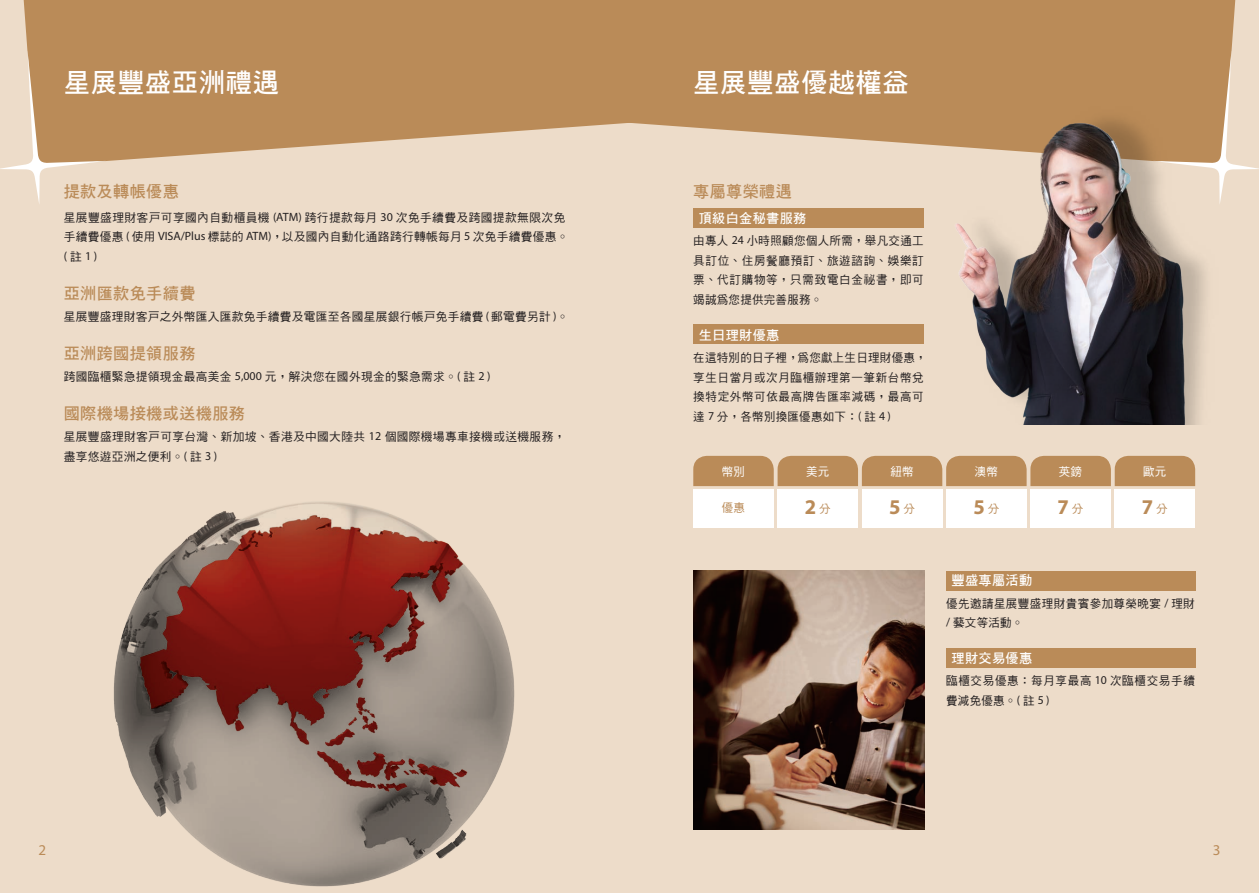
<style>
.page{position:relative;width:1259px;height:893px;background:#fff}
.page>*{position:absolute;margin:0;border:0;box-sizing:border-box;transform-origin:0 0}
.t1{font:800 27px "Hay";color:#fff}
.t2{font:700 21px "Myriad Pro";color:#ba8b58}
.t3{font:800 16.5px "Hay";color:#ba8b58}
.t4{font:15px "Myriad Pro";color:#ba8b58}
.t5{font:800 13.5px "Hay";color:#fff}
.t6{font:500 12px/19.5px "Hei";letter-spacing:.005em;color:#231f20}
.t7{font:500 12px/19.5px "Hei";letter-spacing:.035em;color:#231f20}
.t8{font:500 12px/19.5px "Hei";letter-spacing:.04em;color:#231f20}
.t9{font:500 12px "Hei";color:#fff}
.t10{font:500 12px "Hei";color:#ba8b58}
.s1{font-family:"Myriad Pro";font-weight:400}
.s2{font-family:"Hei";font-weight:500;font-size:12px}
</style>
<div class="page">
<div style="left:629px;top:0;width:630px;height:893px;background:#eddcc9"></div>
<div style="left:0;top:0;width:629px;height:893px;background:#eddcc9"></div>
<svg style="left:23px;top:0;width:582px;height:161px;background:#bf9364"></svg>
<svg style="left:0;top:51px;width:105px;height:153px"></svg>
<div style="left:605px;top:0;width:631px;height:145px;background:#ba8b58"></div>
<svg style="left:1153px;top:51px;width:106px;height:119px"></svg>
<svg style="left:693px;top:456px;width:502px;height:30px;background:#bd905f"></svg>
<div style="left:693px;top:489px;width:81px;height:39px;background:#fff"></div>
<div style="left:777px;top:489px;width:81px;height:39px;background:#fff"></div>
<div style="left:862px;top:489px;width:80px;height:39px;background:#fff"></div>
<div style="left:946px;top:489px;width:80px;height:39px;background:#fff"></div>
<div style="left:1030px;top:489px;width:81px;height:39px;background:#fff"></div>
<div style="left:1114px;top:489px;width:81px;height:39px;background:#fff"></div>
<img style="left:113px;top:501px;width:402px;height:386px">
<div style="left:946px;top:571px;width:249px;height:20px;background:#ba8b58"></div>
<div style="left:946px;top:648px;width:249px;height:20px;background:#ba8b58"></div>
<div style="left:693px;top:208px;width:231px;height:20px;background:#ba8b58"></div>
<div style="left:693px;top:324px;width:231px;height:20px;background:#ba8b58"></div>
<img style="left:933px;top:99px;width:305px;height:325px">
<img style="left:693px;top:571px;width:231px;height:258px">
<p class="t1" style="left:64px;top:68px;width:217px">星展豐盛亞洲禮遇</p>
<p class="t1" style="left:693px;top:68px;width:217px">星展豐盛優越權益</p>
<p class="t3" style="left:64px;top:183px;width:117px">提款及轉帳優惠</p>
<p class="t6" style="left:64px;top:207px;width:506px">星展豐盛理財客戶可享國內自動櫃員機 <span class="s1">(ATM)</span> 跨行提款每月 <span class="s1">30</span> 次免手續費及跨國提款無限次免手續費優惠 <span class="s1">(</span> 使用 <span class="s1">VISA/Plus</span> 標誌的 <span class="s1">ATM)</span>，以及國內自動化通路跨行轉帳每月 <span class="s1">5</span> 次免手續費優惠。<span class="s1">(</span>註<span class="s1">1 )</span></p>
<p class="t3" style="left:64px;top:284px;width:134px">亞洲匯款免手續費</p>
<p class="t6" style="left:64px;top:307px;width:506px">星展豐盛理財客戶之外幣匯入匯款免手續費及電匯至各國星展銀行帳戶免手續費 <span class="s1">(</span> 郵電費另計 <span class="s1">)</span>。</p>
<p class="t3" style="left:64px;top:345px;width:134px">亞洲跨國提領服務</p>
<p class="t6" style="left:64px;top:367px;width:428px">跨國臨櫃緊急提領現金最高美金 <span class="s1">5,000</span> 元，解決您在國外現金的緊急需求。<span class="s1">(</span> 註 <span class="s1">2 )</span></p>
<p class="t3" style="left:64px;top:405px;width:183px">國際機場接機或送機服務</p>
<p class="t6" style="left:64px;top:427px;width:503px">星展豐盛理財客戶可享台灣、新加坡、香港及中國大陸共 <span class="s1">12</span> 個國際機場專車接機或送機服務，盡享悠遊亞洲之便利。<span class="s1">(</span> 註 <span class="s1">3 )</span></p>
<p class="t3" style="left:693px;top:183px;width:101px">專屬尊榮禮遇</p>
<p class="t5" style="left:699px;top:211px;width:110px">頂級白金秘書服務</p>
<p class="t6" style="left:693px;top:231px;width:232px;text-align:justify">由專人 <span class="s1">24</span> 小時照顧您個人所需，舉凡交通工具訂位、住房餐廳預訂、旅遊諮詢、娛樂訂票、代訂購物等，只需致電白金祕書，即可竭誠為您提供完善服務。</p>
<p class="t5" style="left:699px;top:328px;width:82px">生日理財優惠</p>
<p class="t7" style="left:693px;top:348px;width:235px">在這特別的日子裡，為您獻上生日理財優惠，享生日當月或次月臨櫃辦理第一筆新台幣兌換特定外幣可依最高牌告匯率減碼，最高可達 <span class="s1">7</span> 分，各幣別換匯優惠如下：<span class="s1">(</span> 註 <span class="s1">4 )</span></p>
<p class="t9" style="left:722px;top:466px;width:25px">幣別</p>
<p class="t10" style="left:722px;top:502px;width:25px">優惠</p>
<p class="t9" style="left:890px;top:466px;width:25px">紐幣</p>
<p class="t9" style="left:974px;top:466px;width:25px">澳幣</p>
<p class="t9" style="left:1059px;top:466px;width:25px">英鎊</p>
<p class="t9" style="left:1143px;top:466px;width:25px">歐元</p>
<p class="t9" style="left:806px;top:466px;width:25px">美元</p>
<p class="t2" style="left:804px;top:494px;width:28px">2<span class="s2">分</span></p>
<p class="t2" style="left:889px;top:494px;width:28px">5<span class="s2">分</span></p>
<p class="t2" style="left:973px;top:494px;width:28px">5<span class="s2">分</span></p>
<p class="t2" style="left:1057px;top:494px;width:28px">7<span class="s2">分</span></p>
<p class="t2" style="left:1142px;top:494px;width:28px">7<span class="s2">分</span></p>
<p class="t5" style="left:951px;top:573px;width:82px">豐盛專屬活動</p>
<p class="t6" style="left:946px;top:593px;width:250px">優先邀請星展豐盛理財貴賓參加尊榮晚宴 <span class="s1">/</span> 理財<span class="s1">/</span> 藝文等活動。</p>
<p class="t5" style="left:951px;top:651px;width:82px">理財交易優惠</p>
<p class="t8" style="left:946px;top:671px;width:250px">臨櫃交易優惠：每月享最高 <span class="s1">10</span> 次臨櫃交易手續費減免優惠。<span class="s1">(</span> 註 <span class="s1">5 )</span></p>
<p class="t4" style="left:38px;top:841px;width:9px">2</p>
<p class="t4" style="left:1213px;top:841px;width:9px">3</p>
</div>
